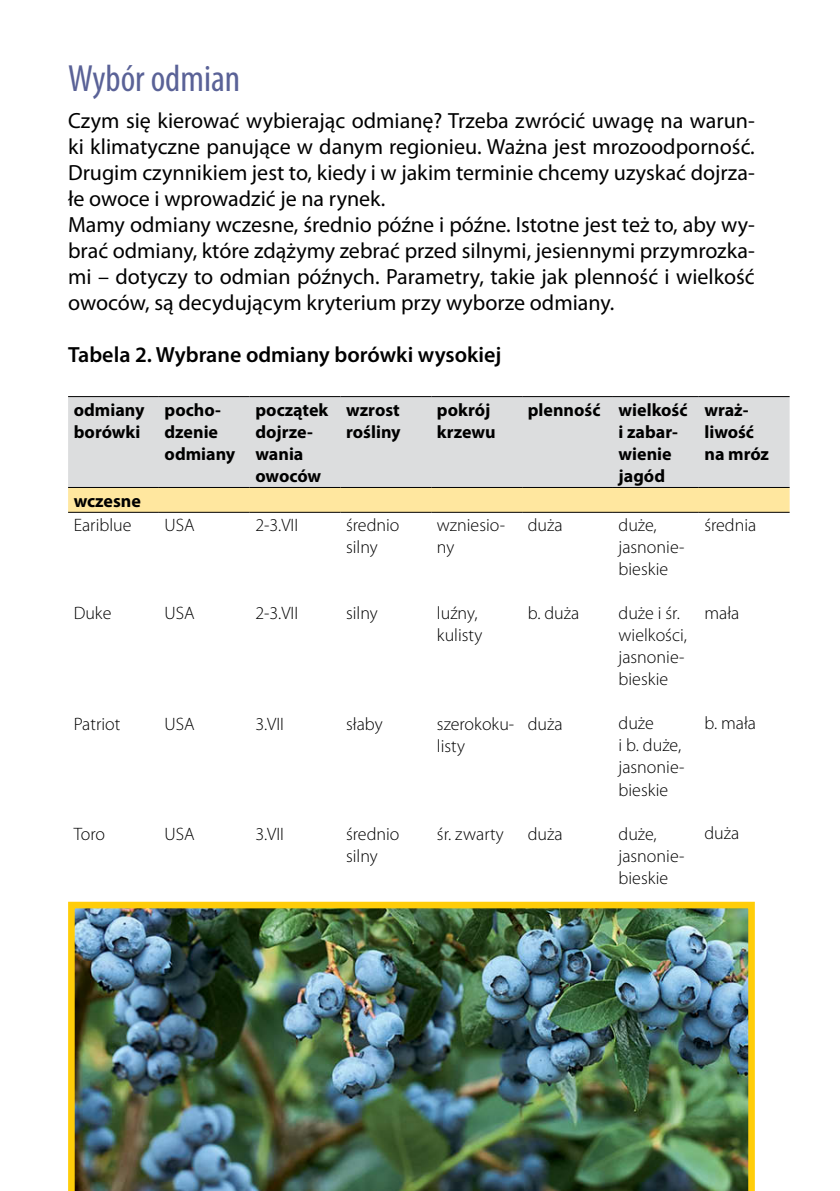
<style>
.page{position:relative;width:840px;height:1191px;background:#fff}
.page>*{position:absolute;margin:0;border:0;box-sizing:border-box;transform-origin:0 0}
.tytul1{font:condensed 38px "Myriad Pro";color:#5a6297}
._00TEKST{font:22px/26px "Myriad Pro";color:#000;text-align:justify}
._00TEKST-2{font:600 22px "Myriad Pro";color:#000}
.tab-dziel_wyraz{font:300 18px/22px "Myriad Pro";color:#000}
.tab-dziel_wyraz-2{font:700 18px/22px "Myriad Pro";color:#000}
</style>
<div class="page">
<div style="left:68px;top:397px;width:721px;height:90px;background:#dcddde"></div>
<div style="left:68px;top:488px;width:721px;height:24px;background:#ffe79f"></div>
<hr style="left:68px;top:396px;width:91px;height:1px;background:#000">
<hr style="left:159px;top:396px;width:90px;height:1px;background:#000">
<hr style="left:249px;top:396px;width:91px;height:1px;background:#000">
<hr style="left:340px;top:396px;width:91px;height:1px;background:#000">
<hr style="left:431px;top:396px;width:91px;height:1px;background:#000">
<hr style="left:522px;top:396px;width:90px;height:1px;background:#000">
<hr style="left:612px;top:396px;width:86px;height:1px;background:#000">
<hr style="left:698px;top:396px;width:91px;height:1px;background:#000">
<hr style="left:68px;top:487px;width:91px;height:1px;background:#000">
<hr style="left:159px;top:487px;width:90px;height:1px;background:#000">
<hr style="left:249px;top:487px;width:91px;height:1px;background:#000">
<hr style="left:340px;top:487px;width:91px;height:1px;background:#000">
<hr style="left:431px;top:487px;width:91px;height:1px;background:#000">
<hr style="left:522px;top:487px;width:90px;height:1px;background:#000">
<hr style="left:612px;top:487px;width:86px;height:1px;background:#000">
<hr style="left:698px;top:487px;width:91px;height:1px;background:#000">
<hr style="left:68px;top:512px;width:91px;height:1px;background:#000">
<hr style="left:159px;top:512px;width:90px;height:1px;background:#000">
<hr style="left:249px;top:512px;width:91px;height:1px;background:#000">
<hr style="left:340px;top:512px;width:91px;height:1px;background:#000">
<hr style="left:431px;top:512px;width:91px;height:1px;background:#000">
<hr style="left:522px;top:512px;width:90px;height:1px;background:#000">
<hr style="left:612px;top:512px;width:86px;height:1px;background:#000">
<hr style="left:698px;top:512px;width:91px;height:1px;background:#000">
<img style="left:68px;top:901px;width:686px;height:290px">
<p class="tytul1" style="left:68px;top:55px;width:173px">Wybór odmian</p>
<p class="_00TEKST" style="left:68px;top:107px;width:688px">Czym się kierować wybierając odmianę? Trzeba zwrócić uwagę na warun&shy;ki klimatyczne panujące w danym regionieu. Ważna jest mrozoodporność.<br>Drugim czynnikiem jest to, kiedy i w jakim terminie chcemy uzyskać dojrza&shy;łe owoce i wprowadzić je na rynek.</p>
<p class="_00TEKST" style="left:68px;top:211px;width:687px">Mamy odmiany wczesne, średnio późne i późne. Istotne jest też to, aby wy&shy;brać odmiany, które zdążymy zebrać przed silnymi, jesiennymi przymrozka&shy;mi – dotyczy to odmian późnych. Parametry, takie jak plenność i wielkość owoców, są decydującym kryterium przy wyborze odmiany.</p>
<p class="_00TEKST-2" style="left:68px;top:341px;width:435px">Tabela 2. Wybrane odmiany borówki wysokiej</p>
<p class="tab-dziel_wyraz-2" style="left:74px;top:398px;width:72px">odmiany borówki</p>
<p class="tab-dziel_wyraz-2" style="left:164px;top:398px;width:72px">pocho&shy;dzenie odmiany</p>
<p class="tab-dziel_wyraz-2" style="left:255px;top:398px;width:74px">początek dojrze&shy;wania owoców</p>
<p class="tab-dziel_wyraz-2" style="left:346px;top:398px;width:56px">wzrost rośliny</p>
<p class="tab-dziel_wyraz-2" style="left:437px;top:398px;width:60px">pokrój krzewu</p>
<p class="tab-dziel_wyraz-2" style="left:527px;top:398px;width:74px">plenność</p>
<p class="tab-dziel_wyraz-2" style="left:618px;top:398px;width:70px">wielkość i zabar&shy;wienie jagód</p>
<p class="tab-dziel_wyraz-2" style="left:704px;top:398px;width:66px">wraż&shy;liwość na mróz</p>
<p class="tab-dziel_wyraz-2" style="left:74px;top:489px;width:69px">wczesne</p>
<p class="tab-dziel_wyraz" style="left:74px;top:514px;width:59px">Eariblue</p>
<p class="tab-dziel_wyraz" style="left:704px;top:514px;width:53px">średnia</p>
<p class="tab-dziel_wyraz" style="left:346px;top:514px;width:55px">średnio silny</p>
<p class="tab-dziel_wyraz" style="left:527px;top:514px;width:36px">duża</p>
<p class="tab-dziel_wyraz" style="left:618px;top:514px;width:67px">duże, jasnonie&shy;bieskie</p>
<p class="tab-dziel_wyraz" style="left:618px;top:602px;width:70px">duże i śr. wielkości,</p>
<p class="tab-dziel_wyraz" style="left:618px;top:646px;width:67px">jasnonie&shy;bieskie</p>
<p class="tab-dziel_wyraz" style="left:618px;top:712px;width:67px">duże<br>i b. duże, jasnonie&shy;bieskie</p>
<p class="tab-dziel_wyraz" style="left:618px;top:822px;width:67px">duże, jasnonie&shy;bieskie</p>
<p class="tab-dziel_wyraz" style="left:164px;top:514px;width:32px">USA</p>
<p class="tab-dziel_wyraz" style="left:255px;top:514px;width:44px">2-3.VII</p>
<p class="tab-dziel_wyraz" style="left:436px;top:514px;width:70px">wzniesio&shy;ny</p>
<p class="tab-dziel_wyraz" style="left:704px;top:602px;width:36px">mała</p>
<p class="tab-dziel_wyraz" style="left:74px;top:602px;width:39px">Duke</p>
<p class="tab-dziel_wyraz" style="left:346px;top:602px;width:33px">silny</p>
<p class="tab-dziel_wyraz" style="left:436px;top:602px;width:47px">luźny, kulisty</p>
<p class="tab-dziel_wyraz" style="left:527px;top:602px;width:53px">b. duża</p>
<p class="tab-dziel_wyraz" style="left:164px;top:602px;width:32px">USA</p>
<p class="tab-dziel_wyraz" style="left:255px;top:602px;width:44px">2-3.VII</p>
<p class="tab-dziel_wyraz" style="left:704px;top:712px;width:53px">b. mała</p>
<p class="tab-dziel_wyraz" style="left:346px;top:712px;width:38px">słaby</p>
<p class="tab-dziel_wyraz" style="left:436px;top:712px;width:79px">szerokoku&shy;listy</p>
<p class="tab-dziel_wyraz" style="left:527px;top:712px;width:36px">duża</p>
<p class="tab-dziel_wyraz" style="left:164px;top:712px;width:32px">USA</p>
<p class="tab-dziel_wyraz" style="left:74px;top:712px;width:48px">Patriot</p>
<p class="tab-dziel_wyraz" style="left:255px;top:712px;width:30px">3.VII</p>
<p class="tab-dziel_wyraz" style="left:704px;top:822px;width:36px">duża</p>
<p class="tab-dziel_wyraz" style="left:346px;top:822px;width:55px">średnio silny</p>
<p class="tab-dziel_wyraz" style="left:527px;top:822px;width:36px">duża</p>
<p class="tab-dziel_wyraz" style="left:436px;top:822px;width:68px">śr. zwarty</p>
<p class="tab-dziel_wyraz" style="left:164px;top:822px;width:32px">USA</p>
<p class="tab-dziel_wyraz" style="left:74px;top:822px;width:33px">Toro</p>
<p class="tab-dziel_wyraz" style="left:255px;top:822px;width:30px">3.VII</p>
</div>
